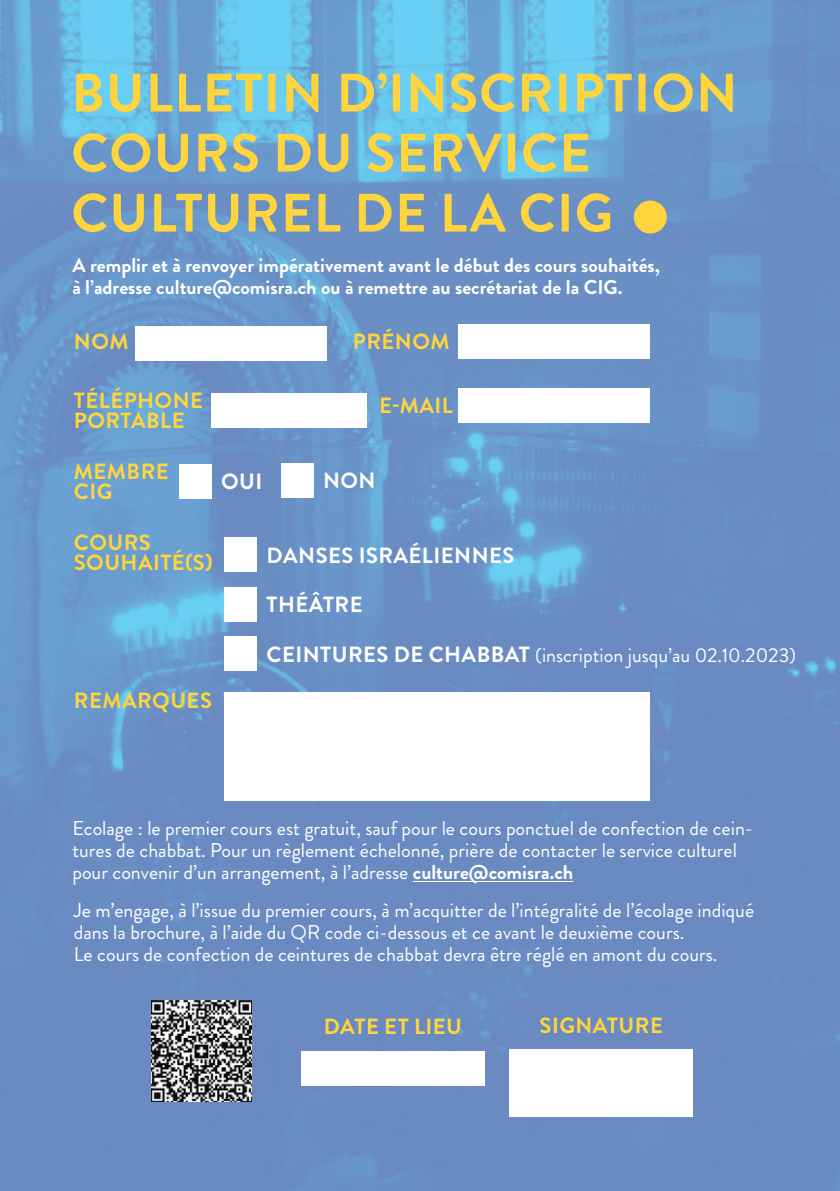
<style>
.page{position:relative;width:840px;height:1191px;background:#fff}
.page>*{position:absolute;margin:0;border:0;box-sizing:border-box;transform-origin:0 0}
.t1{font:700 200px "Brandon Grotesque";color:#ffd43d}
.t2{font:700 54px/60px "Brandon Grotesque";letter-spacing:.02em;color:#ffd43d}
.t3{font:700 22px/20px "Brandon Grotesque";letter-spacing:.02em;color:#ffd43d}
.t4{font:700 22px "Brandon Grotesque";letter-spacing:.02em;color:#fff}
.t5{font:20px/22px "Brandon Grotesque";color:#fff}
.t6{font:700 20px/22px "Brandon Grotesque";color:#fff}
.s1{font-weight:700;font-size:22px}
.s2{font-weight:700}
</style>
<div class="page">
<img style="left:0;top:0;width:839px;height:1191px">
<div style="left:179px;top:464px;width:32px;height:34px;background:#fff"></div>
<div style="left:135px;top:326px;width:191px;height:35px;background:#fff"></div>
<div style="left:458px;top:324px;width:191px;height:34px;background:#fff"></div>
<div style="left:211px;top:393px;width:155px;height:34px;background:#fff"></div>
<div style="left:458px;top:388px;width:191px;height:35px;background:#fff"></div>
<div style="left:281px;top:463px;width:32px;height:34px;background:#fff"></div>
<div style="left:225px;top:537px;width:32px;height:35px;background:#fff"></div>
<div style="left:225px;top:587px;width:32px;height:34px;background:#fff"></div>
<div style="left:225px;top:636px;width:32px;height:35px;background:#fff"></div>
<div style="left:224px;top:692px;width:425px;height:109px;background:#fff"></div>
<hr style="left:412px;top:881px;width:161px;height:1px;background:#fff">
<img style="left:151px;top:1000px;width:100px;height:101px">
<div style="left:301px;top:1051px;width:183px;height:34px;background:#fff"></div>
<div style="left:509px;top:1049px;width:183px;height:68px;background:#fff"></div>
<h2 class="t2" style="left:71px;top:64px;width:667px">BULLETIN D’INSCRIPTION<br>COURS DU SERVICE<br>CULTUREL DE LA CIG</h2>
<h1 class="t1" style="left:626px;top:45px;width:48px">.</h1>
<p class="t6" style="left:72px;top:254px;width:589px">A remplir et à renvoyer impérativement avant le début des cours souhaités, à l’adresse culture@comisra.ch ou à remettre au secrétariat de la CIG.</p>
<p class="t3" style="left:353px;top:332px;width:98px">PRÉNOM</p>
<p class="t3" style="left:74px;top:391px;width:131px">TÉLÉPHONE<br>PORTABLE</p>
<p class="t3" style="left:379px;top:396px;width:76px">E-MAIL</p>
<p class="t3" style="left:74px;top:462px;width:96px">MEMBRE<br>CIG</p>
<p class="t4" style="left:221px;top:469px;width:43px">OUI</p>
<p class="t4" style="left:323px;top:467px;width:54px">NON</p>
<p class="t3" style="left:74px;top:533px;width:140px">COURS<br>SOUHAITÉ(S)</p>
<p class="t4" style="left:266px;top:542px;width:249px">DANSES ISRAÉLIENNES</p>
<p class="t4" style="left:266px;top:592px;width:97px">THÉÂTRE</p>
<p class="t5" style="left:266px;top:646px;width:530px"><span class="s1">CEINTURES DE CHABBAT</span> (inscription jusqu’au 02.10.2023)</p>
<p class="t3" style="left:74px;top:691px;width:139px">REMARQUES</p>
<p class="t3" style="left:74px;top:332px;width:56px">NOM</p>
<p class="t5" style="left:72px;top:820px;width:682px">Ecolage : le premier cours est gratuit, sauf pour le cours ponctuel de confection de cein&shy;tures de chabbat. Pour un règlement échelonné, prière de contacter le service culturel pour convenir d’un arrangement, à l’adresse <span class="s2">culture@comisra.ch</span></p>
<p class="t5" style="left:74px;top:902px;width:681px">Je m’engage, à l’issue du premier cours, à m’acquitter de l’intégralité de l’écolage indiqué dans la brochure, à l’aide du QR code ci-dessous et ce avant le deuxième cours.<br>Le cours de confection de ceintures de chabbat devra être réglé en amont du cours.</p>
<p class="t3" style="left:323px;top:1017px;width:140px">DATE ET LIEU</p>
<p class="t3" style="left:539px;top:1016px;width:125px">SIGNATURE</p>
</div>
